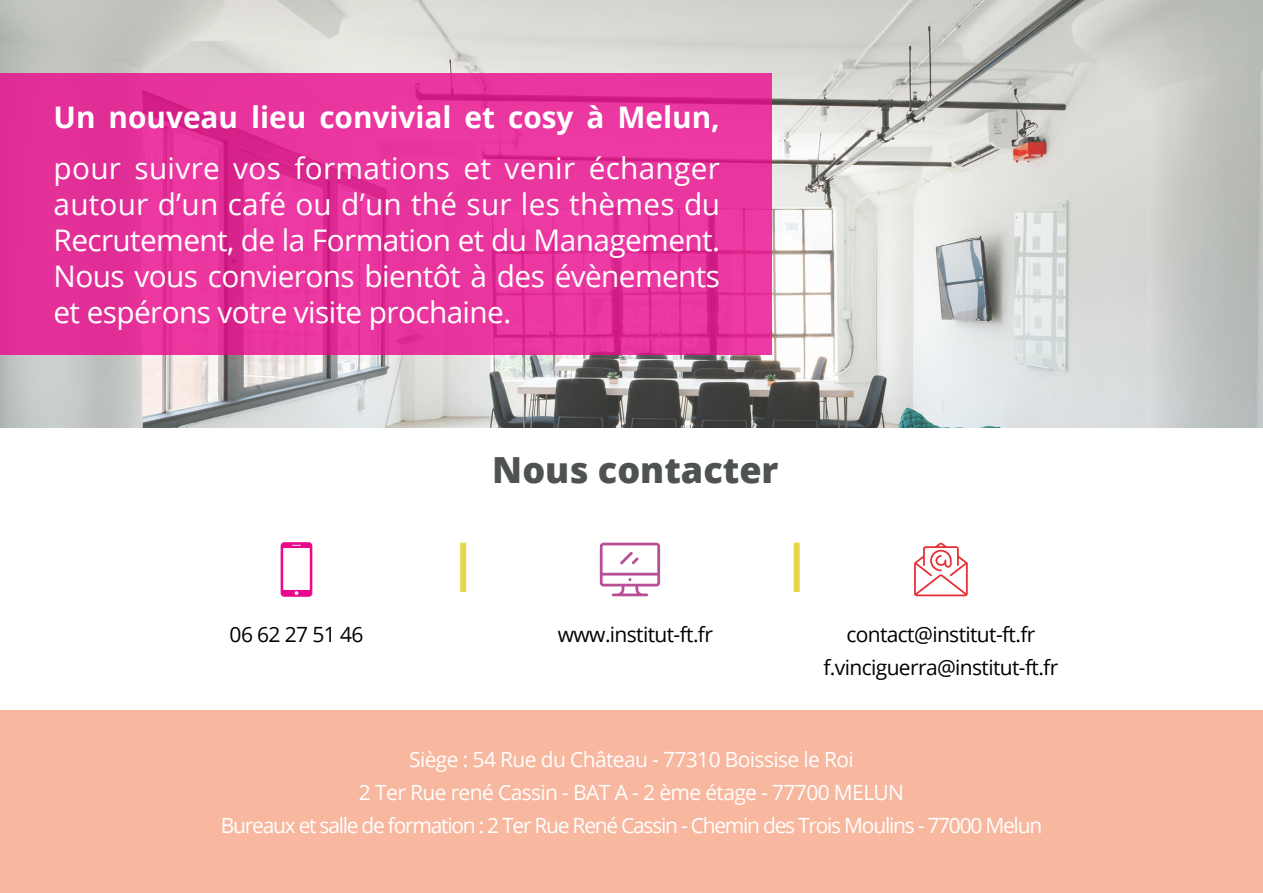
<style>
.page{position:relative;width:1263px;height:893px;background:#fff}
.page>*{position:absolute;margin:0;border:0;box-sizing:border-box;transform-origin:0 0}
.t1{font:800 36px "Open Sans";color:#4f5252}
.t2{font:29.7px/36px "Open Sans";letter-spacing:-.02em;color:#fff;text-align:justify}
.t3{font:29.7px/51px "Open Sans";letter-spacing:.01em;color:#fff}
.t4{font:21px "Open Sans";letter-spacing:-.03em;color:#fff}
.t5{font:21px "Open Sans";letter-spacing:-.03em;color:#000}
.t6{font:21px "Open Sans";letter-spacing:-.06em;color:#fff}
.t7{font:700 21px "Open Sans";color:#fff}
.s1{font-weight:700}
</style>
<div class="page">
<img style="left:0;top:0;width:1263px;height:427px">
<svg style="left:0;top:73px;width:771px;height:282px;fill:#e9359e"></svg>
<div style="left:460px;top:543px;width:6px;height:49px;background:#e7d649"></div>
<div style="left:794px;top:543px;width:6px;height:49px;background:#e7d649"></div>
<div style="left:0;top:711px;width:1263px;height:182px;background:#f8b79f"></div>
<svg style="left:281px;top:542px;width:31px;height:55px"></svg>
<svg style="left:600px;top:543px;width:60px;height:53px"></svg>
<svg style="left:914px;top:542px;width:54px;height:54px"></svg>
<p class="t3" style="left:54px;top:91px;width:668px"><span class="s1">Un nouveau lieu convivial et cosy à Melun, </span>pour suivre vos formations et venir échanger</p>
<p class="t2" style="left:54px;top:185px;width:668px">autour d’un café ou d’un thé sur les thèmes du Recrutement, de la Formation et du Management.<br>Nous vous convierons bientôt à des évènements et espérons votre visite prochaine.</p>
<p class="t7" style="left:96px;top:146px;width:137px">Logo Ampléa</p>
<p class="t7" style="left:367px;top:228px;width:164px">Logo Devaccess</p>
<p class="t1" style="left:492px;top:442px;width:288px">Nous contacter</p>
<p class="t5" style="left:230px;top:620px;width:135px">06 62 27 51 46</p>
<p class="t5" style="left:558px;top:620px;width:157px">www.institut-ft.fr</p>
<p class="t5" style="left:846px;top:620px;width:190px">contact@institut-ft.fr</p>
<p class="t5" style="left:823px;top:653px;width:236px">f.vinciguerra@institut-ft.fr</p>
<p class="t4" style="left:409px;top:745px;width:446px">Siège : 54 Rue du Château - 77310 Boissise le Roi</p>
<p class="t4" style="left:359px;top:778px;width:547px">2 Ter Rue rené Cassin - BAT A - 2 ème étage - 77700 MELUN</p>
<p class="t6" style="left:221px;top:811px;width:823px">Bureaux et salle de formation : 2 Ter Rue René Cassin - Chemin des Trois Moulins - 77000 Melun</p>
</div>
